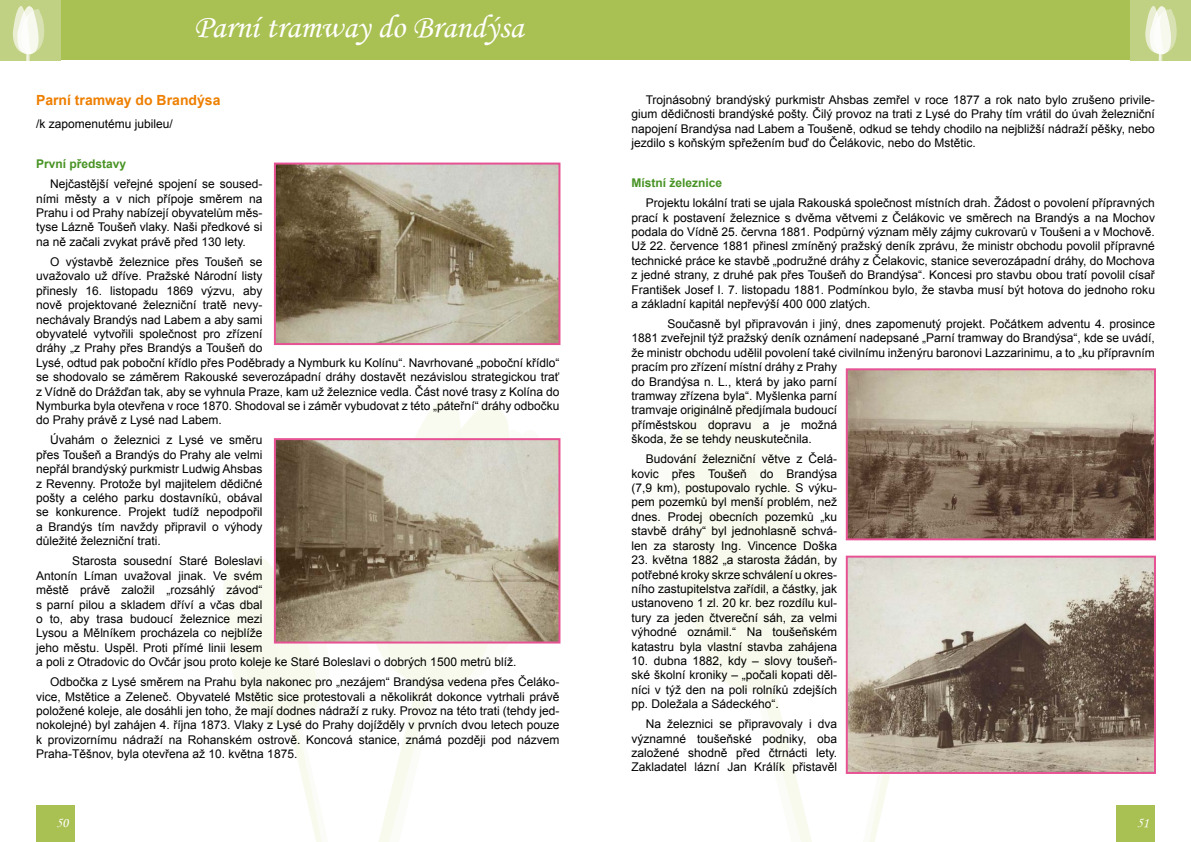
<style>
.page{position:relative;width:1191px;height:842px;background:#fff}
.page>*{position:absolute;margin:0;border:0;box-sizing:border-box;transform-origin:0 0}
.t1{font:33px "Monotype Corsiva";color:#fffffd}
.t2{font:700 14px "Arial";color:#ee7f00}
.t3{font:14px "Monotype Corsiva";color:#fff}
.t4{font:12px/14.4px "Arial";color:#000;text-align:justify}
.t5{font:700 12px "Arial";color:#489324}
</style>
<div class="page">
<div style="left:0;top:0;width:1131px;height:60px;background:#a9c053"></div>
<div style="left:0;top:0;width:60px;height:60px;background:#c1d184"></div>
<div style="left:1131px;top:0;width:60px;height:60px;background:#c1d184"></div>
<svg style="left:13px;top:6px;width:31px;height:55px"></svg>
<svg style="left:1145px;top:6px;width:31px;height:55px"></svg>
<div style="left:36px;top:806px;width:38px;height:36px;background:#a9c053"></div>
<div style="left:1116px;top:806px;width:39px;height:36px;background:#a9c053"></div>
<svg style="left:477px;top:404px;width:31px;height:19px"></svg>
<svg style="left:477px;top:423px;width:68px;height:221px"></svg>
<svg style="left:477px;top:435px;width:26px;height:231px"></svg>
<svg style="left:223px;top:394px;width:254px;height:448px"></svg>
<svg style="left:683px;top:405px;width:31px;height:19px"></svg>
<svg style="left:681px;top:424px;width:33px;height:154px"></svg>
<svg style="left:687px;top:437px;width:27px;height:231px;background:#f7faed"></svg>
<svg style="left:714px;top:395px;width:263px;height:447px"></svg>
<img style="left:277px;top:441px;width:280px;height:199px">
<div style="left:274px;top:438px;width:286px;height:205px;border:2px solid #e75294"></div>
<img style="left:277px;top:166px;width:280px;height:176px">
<div style="left:274px;top:163px;width:286px;height:182px;border:2px solid #e75294"></div>
<img style="left:848px;top:371px;width:305px;height:166px">
<div style="left:845px;top:368px;width:311px;height:172px;border:2px solid #e75294"></div>
<img style="left:848px;top:559px;width:305px;height:212px">
<div style="left:845px;top:556px;width:311px;height:218px;border:2px solid #e75294"></div>
<h1 class="t1" style="left:194px;top:7px;width:331px">Parní tramway do Brandýsa</h1>
<p class="t2" style="left:36px;top:91px;width:186px">Parní tramway do Brandýsa</p>
<p class="t4" style="left:36px;top:117px;width:138px">/k zapomenutému jubileu/</p>
<p class="t5" style="left:36px;top:156px;width:92px">První představy</p>
<p class="t4" style="left:36px;top:177px;width:228px;text-indent:14px">Nejčastější veřejné spojení se soused&shy;ními městy a v nich přípoje směrem na Prahu i od Prahy nabízejí obyvatelům měs&shy;tyse Lázně Toušeň vlaky. Naši předkové si na ně začali zvykat právě před 130 lety.</p>
<p class="t4" style="left:36px;top:255px;width:525px;text-align:left;text-indent:14px">O výstavbě železnice přes Toušeň se<br>uvažovalo už dříve. Pražské Národní listy<br>přinesly 16. listopadu 1869 výzvu, aby<br>nově projektované železniční tratě nevy-<br>nechávaly Brandýs nad Labem a aby sami<br>obyvatelé vytvořili společnost pro zřízení<br>dráhy „z Prahy přes Brandýs a Toušeň do<br>Lysé, odtud pak poboční křídlo přes Poděbrady a Nymburk ku Kolínu“. Navrhované „poboční křídlo“ se shodovalo se záměrem Rakouské severozápadní dráhy dostavět nezávislou strategickou trať z Vídně do Drážďan tak, aby se vyhnula Praze, kam už železnice vedla. Část nové trasy z Kolína do Nymburka byla otevřena v roce 1870. Shodoval se i záměr vybudovat z této „páteřní“ dráhy odbočku do Prahy právě z Lysé nad Labem.</p>
<p class="t4" style="left:36px;top:433px;width:228px;text-indent:14px">Úvahám o železnici z Lysé ve směru přes Toušeň a Brandýs do Prahy ale velmi nepřál brandýský purkmistr Ludwig Ahsbas z Revenny. Protože byl majitelem dědičné pošty a celého parku dostavníků, obával se konkurence. Projekt tudíž nepodpořil a Brandýs tím navždy připravil o výhody důležité železniční trati.</p>
<p class="t4" style="left:36px;top:554px;width:482px;text-align:left;text-indent:36px">Starosta sousední Staré Boleslavi<br>Antonín Líman uvažoval jinak. Ve svém<br>městě právě založil „rozsáhlý závod“<br>s parní pilou a skladem dříví a včas dbal<br>o to, aby trasa budoucí železnice mezi<br>Lysou a Mělníkem procházela co nejblíže<br>jeho městu. Uspěl. Proti přímé linii lesem<br>a poli z Otradovic do Ovčár jsou proto koleje ke Staré Boleslavi o dobrých 1500 metrů blíž.</p>
<p class="t4" style="left:36px;top:675px;width:525px;text-indent:14px">Odbočka z Lysé směrem na Prahu byla nakonec pro „nezájem“ Brandýsa vedena přes Čeláko&shy;vice, Mstětice a Zeleneč. Obyvatelé Mstětic sice protestovali a několikrát dokonce vytrhali právě položené koleje, ale dosáhli jen toho, že mají dodnes nádraží z ruky. Provoz na této trati (tehdy jed&shy;nokolejné) byl zahájen 4. října 1873. Vlaky z Lysé do Prahy dojížděly v prvních dvou letech pouze k provizornímu nádraží na Rohanském ostrově. Koncová stanice, známá později pod názvem Praha-Těšnov, byla otevřena až 10. května 1875.</p>
<p class="t4" style="left:631px;top:92px;width:525px;text-indent:14px">Trojnásobný brandýský purkmistr Ahsbas zemřel v roce 1877 a rok nato bylo zrušeno privile&shy;gium dědičnosti brandýské pošty. Čilý provoz na trati z Lysé do Prahy tím vrátil do úvah železniční napojení Brandýsa nad Labem a Toušeně, odkud se tehdy chodilo na nejbližší nádraží pěšky, nebo jezdilo s koňským spřežením buď do Čelákovic, nebo do Mstětic.</p>
<p class="t5" style="left:631px;top:175px;width:92px">Místní železnice</p>
<p class="t4" style="left:631px;top:196px;width:525px;text-indent:14px">Projektu lokální trati se ujala Rakouská společnost místních drah. Žádost o povolení přípravných prací k postavení železnice s dvěma větvemi z Čelákovic ve směrech na Brandýs a na Mochov podala do Vídně 25. června 1881. Podpůrný význam měly zájmy cukrovarů v Toušeni a v Mochově.<br>Už 22. července 1881 přinesl zmíněný pražský deník zprávu, že ministr obchodu povolil přípravné technické práce ke stavbě „podružné dráhy z Čelakovic, stanice severozápadní dráhy, do Mochova z jedné strany, z druhé pak přes Toušeň do Brandýsa“. Koncesi pro stavbu obou tratí povolil císař František Josef I. 7. listopadu 1881. Podmínkou bylo, že stavba musí být hotova do jednoho roku a základní kapitál nepřevýší 400 000 zlatých.</p>
<p class="t4" style="left:631px;top:317px;width:525px;text-align:left;text-indent:36px">Současně byl připravován i jiný, dnes zapomenutý projekt. Počátkem adventu 4. prosince 1881 zveřejnil týž pražský deník oznámení nadepsané „Parní tramway do Brandýsa“, kde se uvádí, že ministr obchodu udělil povolení také civilnímu inženýru baronovi Lazzarinimu, a to „ku přípravním pracím pro zřízení místní dráhy z Prahy<br>do Brandýsa n. L., která by jako parní<br>tramway zřízena byla“. Myšlenka parní<br>tramvaje originálně předjímala budoucí<br>příměstskou dopravu a je možná<br>škoda, že se tehdy neuskutečnila.</p>
<p class="t4" style="left:631px;top:452px;width:207px;text-indent:14px">Budování železniční větve z Čelá&shy;kovic přes Toušeň do Brandýsa (7,9 km), postupovalo rychle. S výku&shy;pem pozemků byl menší problém, než dnes. Prodej obecních pozemků „ku stavbě dráhy“ byl jednohlasně schvá&shy;len za starosty Ing. Vincence Doška</p>
<p class="t4" style="left:631px;top:553px;width:207px">23. května 1882 „a starosta žádán, by potřebné kroky skrze schválení u okres&shy;ního zastupitelstva zařídil, a částky, jak ustanoveno 1 zl. 20 kr. bez rozdílu kul&shy;tury za jeden čtvereční sáh, za velmi výhodné oznámil.“ Na toušeňském katastru byla vlastní stavba zahájena</p>
<p class="t4" style="left:631px;top:654px;width:207px">10. dubna 1882, kdy – slovy toušeň&shy;ské školní kroniky – „počali kopati děl&shy;níci v týž den na poli rolníků zdejších pp. Doležala a Sádeckého“.</p>
<p class="t4" style="left:631px;top:717px;width:207px;text-indent:14px">Na železnici se připravovaly i dva významné toušeňské podniky, oba založené shodně před čtrnácti lety.<br>Zakladatel lázní Jan Králík přistavěl</p>
<p class="t3" style="left:56px;top:814px;width:14px">50</p>
<p class="t3" style="left:1136px;top:814px;width:14px">51</p>
</div>
